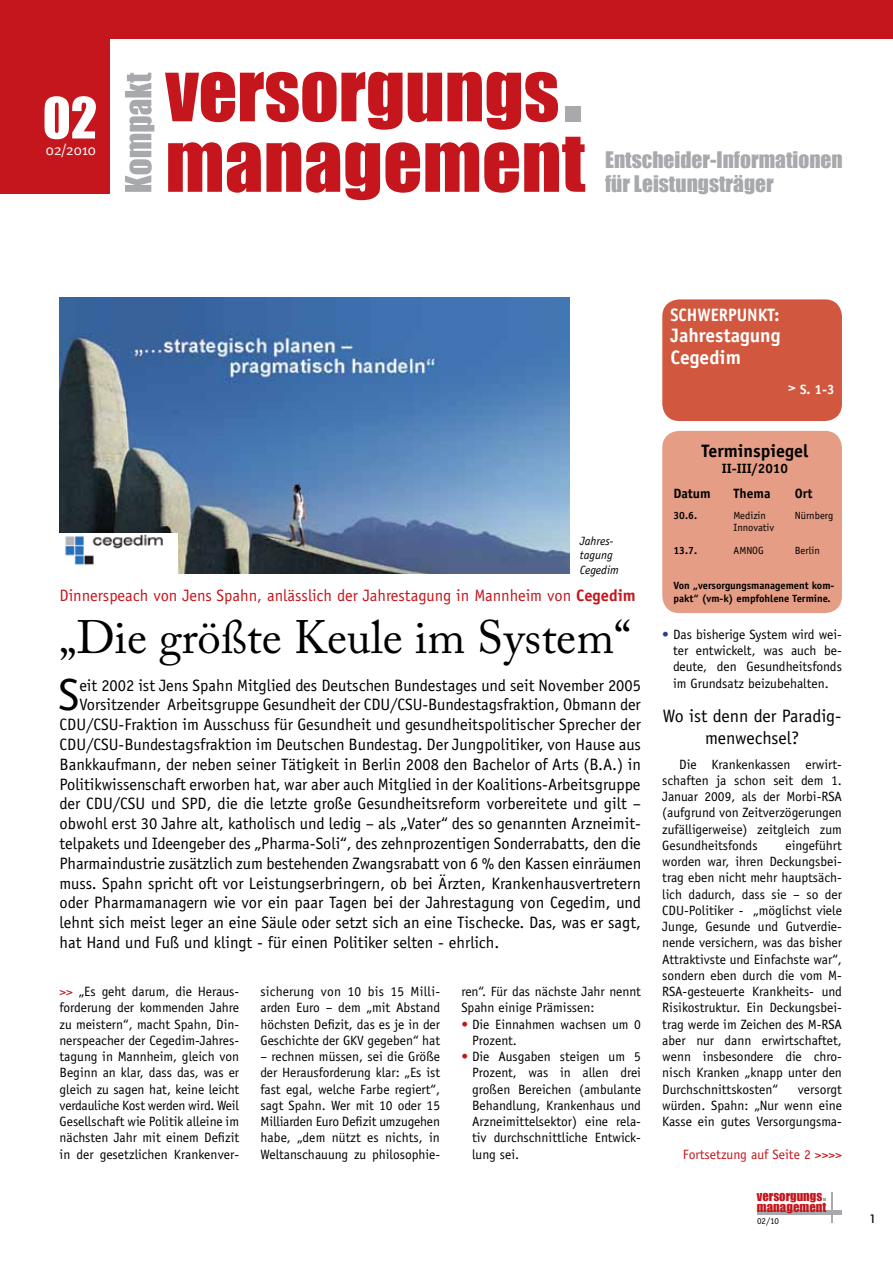
<style>
.page{position:relative;width:893px;height:1263px;background:#fff}
.page>*{position:absolute;margin:0;border:0;box-sizing:border-box;transform-origin:0 0}
.t1{font:75px/70.5px "Impact";color:#c4161c}
.t2{font:52.5px "Impact";color:#fff}
.t3{font:46.5px "Adobe Caslon Pro";color:#000}
.t4{font:45.15px "Officina Sans";color:#000}
.t5{font:21px/24px "Impact";color:#a7a9ac}
.t6{font:700 19.5px/21.6px "Officina Sans";color:#fff}
.t7{font:18px/21.6px "Officina Sans";color:#000;text-align:center}
.t8{font:700 18px "Officina Sans";color:#000}
.t9{font:700 18px "Officina Sans";color:#fff;scale:.93 1}
.t10{font:16.5px "Officina Sans";color:#000}
.t11{font:16.5px "Officina Sans";color:#c4161c}
.t12{font:15px "Meta";color:#fff}
.t13{font:13.5px/16.2px "Officina Sans";color:#000;text-align:justify}
.t14{font:700 13.5px "Officina Sans";color:#000}
.t15{font:13.5px "Officina Sans";color:#c4161c}
.t16{font:700 13.5px "Officina Sans";color:#fff}
.t17{font:12.45px/11.7px "Impact";color:#c4161c}
.t18{font:italic 12px/14.4px "Officina Sans";color:#000}
.t19{font:500 12px "Futura BT";color:#000}
.t20{font:700 10.5px/12.6px "Officina Sans";color:#000}
.t21{font:10.5px/12.6px "Officina Sans";color:#000}
.t22{font:9px "Officina Sans";color:#000}
.s1{font-weight:700}
.s2{color:#c4161c}
.s3{font-size:15px}
.s4{color:#25408f}
</style>
<div class="page">
<hr style="left:832px;top:1192px;width:1px;height:31px;background:#a7a9ac">
<hr style="left:757px;top:1210px;width:85px;height:4px;background:#a7a9ac">
<div style="left:662px;top:299px;width:180px;height:122px;background:#d1583f;border-radius:17px"></div>
<div style="left:0;top:0;width:893px;height:193px;background:#c4161c"></div>
<div style="left:111px;top:39px;width:782px;height:160px;background:#fff"></div>
<div style="left:565px;top:106px;width:15px;height:15px;background:#a7a9ac"></div>
<svg style="left:125px;top:73px;width:29px;height:119px"></svg>
<div style="left:662px;top:431px;width:180px;height:182px;background:#e59d85;border-radius:17px"></div>
<img style="left:60px;top:298px;width:510px;height:276px">
<img style="left:60px;top:533px;width:118px;height:41px">
<h2 class="t2" style="left:43px;top:77px;width:56px">02</h2>
<p class="t12" style="left:46px;top:141px;width:52px">02/2010</p>
<h1 class="t1" style="left:165px;top:55px;width:421px">versorgungs management</h1>
<h3 class="t5" style="left:605px;top:147px;width:239px">Entscheider-Informationen für Leistungsträger</h3>
<p class="t18" style="left:580px;top:534px;width:41px">Jahres&shy;tagung<br>Cegedim</p>
<p class="t11" style="left:60px;top:586px;width:578px">Dinnerspeach von Jens Spahn, anlässlich der Jahrestagung in Mannheim von <span class="s1">Cegedim</span></p>
<h3 class="t3" style="left:60px;top:609px;width:573px">„Die größte Keule im System“</h3>
<h3 class="t4" style="left:58px;top:669px;width:22px">S</h3>
<p class="t10" style="left:79px;top:675px;width:563px">eit 2002 ist Jens Spahn Mitglied des Deutschen Bundestages und seit November 2005</p>
<p class="t10" style="left:79px;top:695px;width:563px">Vorsitzender Arbeitsgruppe Gesundheit der CDU/CSU-Bundestagsfraktion, Obmann der</p>
<p class="t10" style="left:60px;top:715px;width:583px">CDU/CSU-Fraktion im Ausschuss für Gesundheit und gesundheitspolitischer Sprecher der</p>
<p class="t10" style="left:60px;top:735px;width:583px">CDU/CSU-Bundestagsfraktion im Deutschen Bundestag. Der Jungpolitiker, von Hause aus</p>
<p class="t10" style="left:60px;top:755px;width:583px">Bankkaufmann, der neben seiner Tätigkeit in Berlin 2008 den Bachelor of Arts (B.A.) in</p>
<p class="t10" style="left:60px;top:774px;width:582px">Politikwissenschaft erworben hat, war aber auch Mitglied in der Koalitions-Arbeitsgruppe</p>
<p class="t10" style="left:60px;top:794px;width:583px">der CDU/CSU und SPD, die die letzte große Gesundheitsreform vorbereitete und gilt –</p>
<p class="t10" style="left:60px;top:814px;width:583px">obwohl erst 30 Jahre alt, katholisch und ledig – als „Vater“ des so genannten Arzneimit-</p>
<p class="t10" style="left:60px;top:834px;width:583px">telpakets und Ideengeber des „Pharma-Soli“, des zehnprozentigen Sonderrabatts, den die</p>
<p class="t10" style="left:60px;top:854px;width:583px">Pharmaindustrie zusätzlich zum bestehenden Zwangsrabatt von 6 % den Kassen einräumen</p>
<p class="t10" style="left:60px;top:873px;width:583px">muss. Spahn spricht oft vor Leistungserbringern, ob bei Ärzten, Krankenhausvertretern</p>
<p class="t10" style="left:60px;top:893px;width:583px">oder Pharmamanagern wie vor ein paar Tagen bei der Jahrestagung von Cegedim, und</p>
<p class="t10" style="left:60px;top:913px;width:583px">lehnt sich meist leger an eine Säule oder setzt sich an eine Tischecke. Das, was er sagt,</p>
<p class="t10" style="left:60px;top:933px;width:441px">hat Hand und Fuß und klingt - für einen Politiker selten - ehrlich.</p>
<p class="t13" style="left:60px;top:983px;width:181px"><span class="s2">&gt;&gt;</span> „Es geht darum, die Heraus&shy;forderung der kommenden Jahre zu meistern“, macht Spahn, Din&shy;nerspeacher der Cegedim-Jahres&shy;tagung in Mannheim, gleich von Beginn an klar, dass das, was er gleich zu sagen hat, keine leicht verdauliche Kost werden wird. Weil Gesellschaft wie Politik alleine im nächsten Jahr mit einem Defizit in der gesetzlichen Krankenver-</p>
<p class="t13" style="left:260px;top:983px;width:181px">sicherung von 10 bis 15 Milli&shy;arden Euro – dem „mit Abstand höchsten Defizit, das es je in der Geschichte der GKV gegeben“ hat</p>
<p class="t13" style="left:461px;top:983px;width:181px">ren“. Für das nächste Jahr nennt<br>Spahn einige Prämissen:</p>
<p class="t13" style="left:472px;top:1016px;width:170px;text-indent:-11px"><span class="s2">•</span> Die Einnahmen wachsen um 0<br>Prozent.</p>
<p class="t13" style="left:472px;top:1048px;width:170px;text-indent:-11px"><span class="s2">•</span> Die Ausgaben steigen um 5<br>Prozent, was in allen drei großen Bereichen (ambulante Behandlung, Krankenhaus und Arzneimittelsektor) eine rela&shy;tiv durchschnittliche Entwick&shy;lung sei.</p>
<p class="t13" style="left:260px;top:1048px;width:181px">– rechnen müssen, sei die Größe der Herausforderung klar: „Es ist fast egal, welche Farbe regiert“, sagt Spahn. Wer mit 10 oder 15<br>Milliarden Euro Defizit umzugehen habe, „dem nützt es nichts, in Weltanschauung zu philosophie-</p>
<h3 class="t9" style="left:670px;top:303px;width:119px">SCHWERPUNKT:</h3>
<h3 class="t6" style="left:670px;top:324px;width:112px">Jahrestagung<br>Cegedim</h3>
<p class="t16" style="left:788px;top:381px;width:48px"><span class="s3">&gt;</span> S. 1-3</p>
<h3 class="t8" style="left:701px;top:440px;width:109px">Terminspiegel</h3>
<p class="t14" style="left:722px;top:460px;width:67px">II-III/2010</p>
<p class="t14" style="left:673px;top:484px;width:39px">Datum</p>
<p class="t14" style="left:733px;top:484px;width:38px">Thema</p>
<p class="t14" style="left:795px;top:484px;width:19px">Ort</p>
<p class="t20" style="left:673px;top:509px;width:25px">30.6.</p>
<p class="t21" style="left:733px;top:509px;width:42px">Medizin<br>Innovativ</p>
<p class="t21" style="left:795px;top:509px;width:40px">Nürnberg</p>
<p class="t20" style="left:673px;top:544px;width:25px">13.7.</p>
<p class="t21" style="left:733px;top:544px;width:32px">AMNOG</p>
<p class="t21" style="left:795px;top:544px;width:27px">Berlin</p>
<p class="t20" style="left:673px;top:579px;width:163px">Von „versorgungsmanagement kom&shy;pakt“ (vm-k) empfohlene Termine.</p>
<p class="t13" style="left:673px;top:626px;width:170px;text-indent:-11px"><span class="s4">•</span> Das bisherige System wird wei&shy;ter entwickelt, was auch be&shy;deute, den Gesundheitsfonds im Grundsatz beizubehalten.</p>
<h3 class="t7" style="left:663px;top:705px;width:180px">Wo ist denn der Paradig&shy;menwechsel?</h3>
<p class="t13" style="left:662px;top:756px;width:181px;text-indent:17px">Die Krankenkassen erwirt&shy;schaften ja schon seit dem 1.<br>Januar 2009, als der Morbi-RSA (aufgrund von Zeitverzögerungen zufälligerweise) zeitgleich zum Gesundheitsfonds</p>
<p class="t13" style="left:662px;top:837px;width:181px;text-indent:123px">eingeführt worden war, ihren Deckungsbei&shy;trag eben nicht mehr hauptsäch&shy;lich dadurch, dass sie – so der CDU-Politiker - „möglichst viele Junge, Gesunde und Gutverdie&shy;nende versichern, was das bisher Attraktivste und Einfachste war“, sondern eben durch die vom M-RSA-gesteuerte Krankheits- und Risikostruktur. Ein Deckungsbei&shy;trag werde im Zeichen des M-RSA aber nur dann erwirtschaftet, wenn insbesondere die chro&shy;nisch Kranken „knapp unter den Durchschnittskosten“</p>
<p class="t13" style="left:662px;top:1081px;width:181px;text-indent:136px">versorgt würden. Spahn: „Nur wenn eine Kasse ein gutes Versorgungsma-</p>
<p class="t15" style="left:683px;top:1146px;width:161px">Fortsetzung auf Seite 2 &gt;&gt;&gt;&gt;</p>
<p class="t17" style="left:757px;top:1189px;width:71px">versorgungs management</p>
<p class="t22" style="left:757px;top:1215px;width:23px">02/10</p>
<p class="t19" style="left:869px;top:1212px;width:9px">1</p>
</div>
